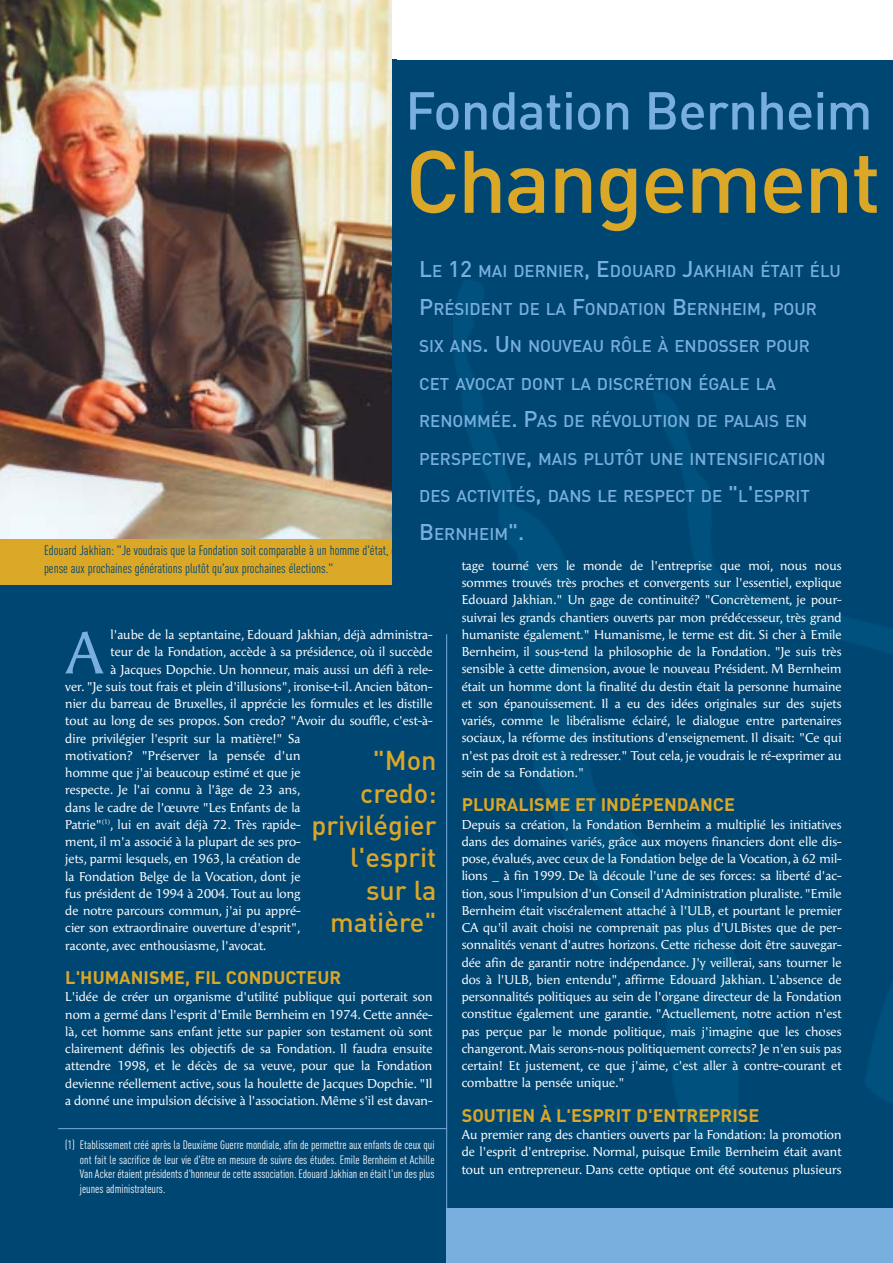
<style>
.page{position:relative;width:893px;height:1263px;background:#fff}
.page>*{position:absolute;margin:0;border:0;box-sizing:border-box;transform-origin:0 0}
.t1{font:500 87px "DIN";letter-spacing:-.025em;color:#dba727}
.t2{font:58.8px "Angie";color:#79afde}
.t3{font:500 52.5px "DIN";letter-spacing:-.015em;color:#79afde}
.t4{font:500 27px/32.4px "DIN";color:#dba727;text-align:right}
.t5{font:700 18px "DIN";color:#dba727}
.t6{font:500 16.8px "DIN";color:#79afde}
.t7{font:13.5px/17.7px "DIN Cond";color:#004673}
.t8{font:12.75px/17.2px "Angie";color:#fff;text-align:justify}
.t9{font:12px/14.4px "DIN Cond";color:#fff;text-align:justify}
.s1{font-size:22.5px}
</style>
<div class="page">
<div style="left:0;top:60px;width:892px;height:1203px;background:#004673"></div>
<img style="left:453px;top:280px;width:439px;height:895px">
<img style="left:0;top:0;width:391px;height:539px">
<div style="left:0;top:539px;width:391px;height:46px;background:#dba727"></div>
<div style="left:446px;top:1209px;width:446px;height:54px;background:#79afde"></div>
<hr style="left:446px;top:634px;width:1px;height:629px;background:#79afde">
<hr style="left:58px;top:1128px;width:388px;height:1px;background:#79afde">
<h3 class="t3" style="left:405px;top:92px;width:468px">Fondation Bernheim</h3>
<h1 class="t1" style="left:405px;top:151px;width:477px">Changement</h1>
<h3 class="t6" style="left:419px;top:266px;width:423px"><span class="s1">L</span>E <span class="s1">12</span> MAI DERNIER<span class="s1">, E</span>DOUARD <span class="s1">J</span>AKHIAN ÉTAIT ÉLU</h3>
<h3 class="t6" style="left:419px;top:303px;width:399px"><span class="s1">P</span>RÉSIDENT DE LA <span class="s1">F</span>ONDATION <span class="s1">B</span>ERNHEIM<span class="s1">,</span> POUR</h3>
<h3 class="t6" style="left:419px;top:341px;width:392px">SIX ANS<span class="s1">. U</span>N NOUVEAU RÔLE À ENDOSSER POUR</h3>
<h3 class="t6" style="left:419px;top:378px;width:358px">CET AVOCAT DONT LA DISCRÉTION ÉGALE LA</h3>
<h3 class="t6" style="left:419px;top:416px;width:390px">RENOMMÉE<span class="s1">. P</span>AS DE RÉVOLUTION DE PALAIS EN</h3>
<h3 class="t6" style="left:419px;top:453px;width:408px">PERSPECTIVE<span class="s1">,</span> MAIS PLUTÔT UNE INTENSIFICATION</h3>
<h3 class="t6" style="left:419px;top:491px;width:392px">DES ACTIVITÉS<span class="s1">,</span> DANS LE RESPECT DE <span class="s1">"</span>L<span class="s1">'</span>ESPRIT</h3>
<h3 class="t6" style="left:419px;top:528px;width:107px"><span class="s1">B</span>ERNHEIM<span class="s1">".</span></h3>
<p class="t7" style="left:44px;top:543px;width:361px">Edouard Jakhian: "Je voudrais que la Fondation soit comparable à un homme d'état, qui pense aux prochaines générations plutôt qu'aux prochaines élections."</p>
<h2 class="t2" style="left:65px;top:632px;width:40px">A</h2>
<p class="t8" style="left:110px;top:627px;width:323px">l'aube de la septantaine, Edouard Jakhian, déjà administra-</p>
<p class="t8" style="left:110px;top:645px;width:323px">teur de la Fondation, accède à sa présidence, où il succède</p>
<p class="t8" style="left:110px;top:662px;width:323px">à Jacques Dopchie. Un honneur, mais aussi un défi à rele-</p>
<p class="t8" style="left:65px;top:679px;width:368px">ver. "Je suis tout frais et plein d'illusions", ironise-t-il. Ancien bâton-</p>
<p class="t8" style="left:65px;top:696px;width:368px">nier du barreau de Bruxelles, il apprécie les formules et les distille</p>
<p class="t8" style="left:65px;top:714px;width:368px">tout au long de ses propos. Son credo? "Avoir du souffle, c'est-à-</p>
<p class="t8" style="left:65px;top:731px;width:237px">dire privilégier l'esprit sur la matière!" Sa</p>
<p class="t8" style="left:65px;top:748px;width:237px">motivation? "Préserver la pensée d'un</p>
<p class="t8" style="left:65px;top:765px;width:237px">homme que j'ai beaucoup estimé et que je</p>
<p class="t8" style="left:65px;top:783px;width:237px">respecte. Je l'ai connu à l'âge de 23 ans,</p>
<p class="t8" style="left:65px;top:800px;width:237px">dans le cadre de l'œuvre "Les Enfants de la</p>
<p class="t8" style="left:65px;top:817px;width:237px">Patrie"<sup>(1)</sup>, lui en avait déjà 72. Très rapide-</p>
<p class="t8" style="left:65px;top:834px;width:237px">ment, il m'a associé à la plupart de ses pro-</p>
<p class="t8" style="left:65px;top:852px;width:237px">jets, parmi lesquels, en 1963, la création de</p>
<p class="t8" style="left:65px;top:869px;width:237px">la Fondation Belge de la Vocation, dont je</p>
<p class="t8" style="left:65px;top:886px;width:237px">fus président de 1994 à 2004. Tout au long</p>
<p class="t8" style="left:65px;top:903px;width:237px">de notre parcours commun, j'ai pu appré-</p>
<p class="t8" style="left:65px;top:921px;width:237px">cier son extraordinaire ouverture d'esprit",</p>
<p class="t8" style="left:65px;top:938px;width:203px">raconte, avec enthousiasme, l'avocat.</p>
<h3 class="t5" style="left:65px;top:971px;width:277px">L'HUMANISME, FIL CONDUCTEUR</h3>
<p class="t8" style="left:65px;top:990px;width:368px">L'idée de créer un organisme d'utilité publique qui porterait son nom a germé dans l'esprit d'Emile Bernheim en 1974. Cette année&shy;là, cet homme sans enfant jette sur papier son testament où sont clairement définis les objectifs de sa Fondation. Il faudra ensuite attendre 1998, et le décès de sa veuve, pour que la Fondation devienne réellement active, sous la houlette de Jacques Dopchie. "Il a donné une impulsion décisive à l'association.Même s'il est davan-</p>
<h3 class="t4" style="left:311px;top:748px;width:127px">"Mon credo: privilégier l'esprit sur la matière"</h3>
<p class="t9" style="left:80px;top:1139px;width:356px;text-indent:-15px">(1) Etablissement créé après la Deuxième Guerre mondiale, afin de permettre aux enfants de ceux qui ont fait le sacrifice de leur vie d'être en mesure de suivre des études. Emile Bernheim et Achille Van Acker étaient présidents d'honneur de cette association. Edouard Jakhian en était l'un des plus jeunes administrateurs.</p>
<p class="t8" style="left:461px;top:558px;width:381px">tage tourné vers le monde de l'entreprise que moi, nous nous sommes trouvés très proches et convergents sur l'essentiel, explique Edouard Jakhian." Un gage de continuité? "Concrètement, je pour&shy;suivrai les grands chantiers ouverts par mon prédécesseur, très grand humaniste également." Humanisme, le terme est dit. Si cher à Emile Bernheim, il sous-tend la philosophie de la Fondation. "Je suis très sensible à cette dimension, avoue le nouveau Président. M Bernheim était un homme dont la finalité du destin était la personne humaine et son épanouissement. Il a eu des idées originales sur des sujets variés, comme le libéralisme éclairé, le dialogue entre partenaires sociaux, la réforme des institutions d'enseignement. Il disait: "Ce qui n'est pas droit est à redresser." Tout cela, je voudrais le ré-exprimer au sein de sa Fondation."</p>
<h3 class="t5" style="left:461px;top:799px;width:275px">PLURALISME ET INDÉPENDANCE</h3>
<p class="t8" style="left:461px;top:817px;width:381px">Depuis sa création, la Fondation Bernheim a multiplié les initiatives dans des domaines variés, grâce aux moyens financiers dont elle dis&shy;pose, évalués, avec ceux de la Fondation belge de la Vocation, à 62 mil&shy;lions _ à fin 1999. De là découle l'une de ses forces: sa liberté d'ac&shy;tion, sous l'impulsion d'un Conseil d'Administration pluraliste. "Emile Bernheim était viscéralement attaché à l'ULB, et pourtant le premier CA qu'il avait choisi ne comprenait pas plus d'ULBistes que de per&shy;sonnalités venant d'autres horizons. Cette richesse doit être sauvegar&shy;dée afin de garantir notre indépendance. J'y veillerai, sans tourner le dos à l'ULB, bien entendu", affirme Edouard Jakhian. L'absence de personnalités politiques au sein de l'organe directeur de la Fondation constitue également une garantie. "Actuellement, notre action n'est pas perçue par le monde politique, mais j'imagine que les choses changeront. Mais serons-nous politiquement corrects? Je n'en suis pas certain! Et justement, ce que j'aime, c'est aller à contre-courant et combattre la pensée unique."</p>
<h3 class="t5" style="left:461px;top:1109px;width:299px">SOUTIEN À L'ESPRIT D'ENTREPRISE</h3>
<p class="t8" style="left:461px;top:1127px;width:381px">Au premier rang des chantiers ouverts par la Fondation: la promotion de l'esprit d'entreprise. Normal, puisque Emile Bernheim était avant tout un entrepreneur. Dans cette optique ont été soutenus plusieurs</p>
</div>
